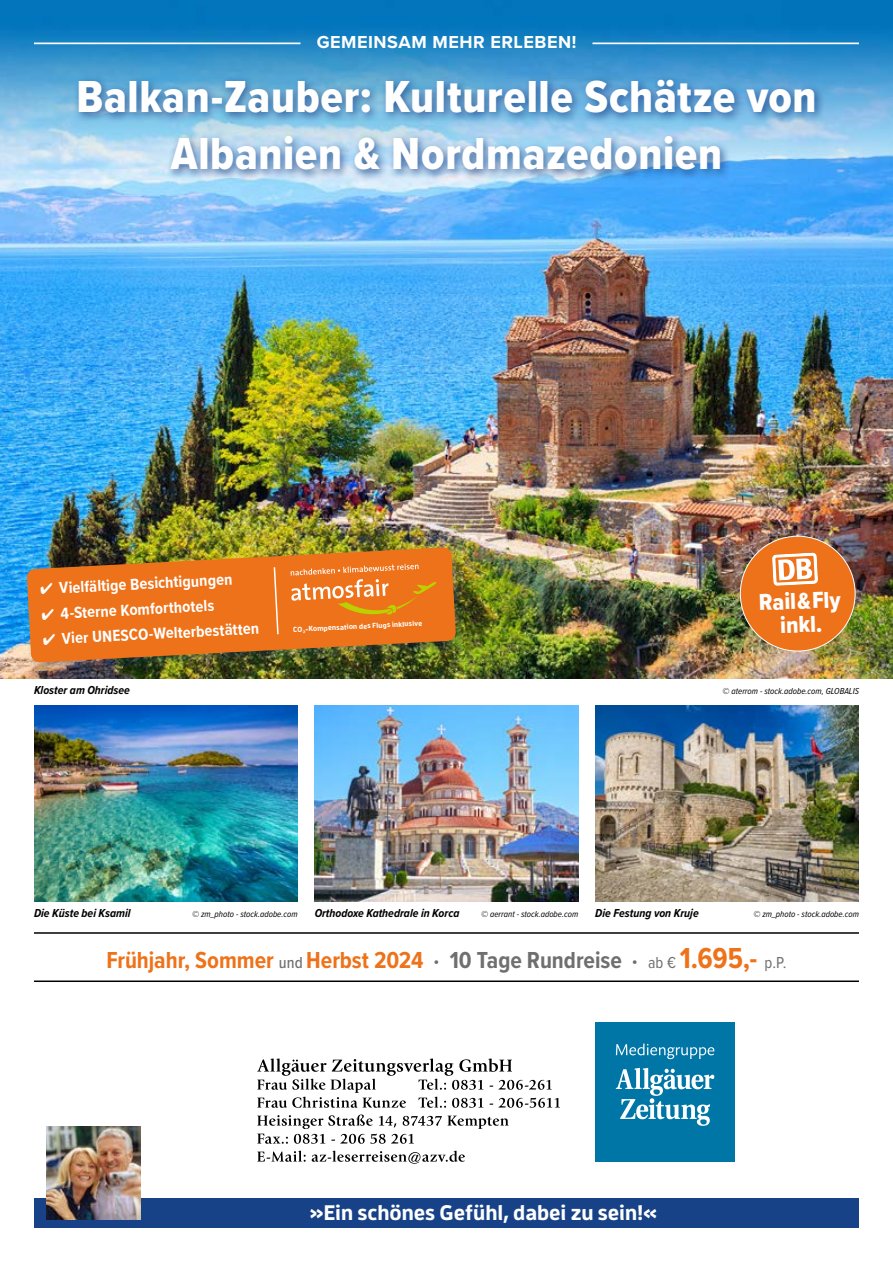
<style>
.page{position:relative;width:893px;height:1263px;background:#fff}
.page>*{position:absolute;margin:0;border:0;box-sizing:border-box;transform-origin:0 0}
.t1{font:46.5px/57px "Proxima Nova Cond Extrabld";letter-spacing:.015em;color:#fff;text-align:center}
.t2{font:700 24px "Proxima Nova Cond";color:#ee7219}
.t3{font:24px/23.5px "Proxima Nova Cond Extrabld";color:#fff;text-align:center}
.t4{font:700 21px "Enzo OT";color:#fff}
.t5{font:700 18px "Proxima Nova";letter-spacing:.03em;color:#fff}
.t6{font:700 16.5px "Proxima Nova Cond";color:#fff}
.t7{font:italic 700 12px "Proxima Nova Cond";color:#000}
.t8{font:italic 9px "Proxima Nova Cond";color:#000}
.t9{font:700 7.2px "Enzo OT";color:#fff}
.s1{font-weight:500;font-size:16.5px;color:#706f6f}
.s2{color:#706f6f}
.s3{font-weight:400;font-size:16.5px;color:#706f6f}
.s4{font-size:30px}
</style>
<div class="page">
<img style="left:0;top:0;width:893px;height:678px">
<hr style="left:34px;top:43px;width:266px;height:1px;background:#fff">
<hr style="left:592px;top:43px;width:267px;height:1px;background:#fff">
<div style="left:73px;top:75px;width:752px;height:107px;background:#184287;opacity:.75"></div>
<img style="left:315px;top:706px;width:263px;height:195px">
<img style="left:595px;top:706px;width:264px;height:195px">
<img style="left:34px;top:706px;width:264px;height:195px">
<hr style="left:34px;top:932px;width:825px;height:2px;background:#000">
<hr style="left:34px;top:980px;width:825px;height:2px;background:#000">
<div style="left:22px;top:542px;width:447px;height:134px;background:#184287;opacity:.25"></div>
<img style="left:27px;top:547px;width:429px;height:115px">
<svg style="left:291px;top:564px;width:145px;height:51px;background:#ed8631"></svg>
<svg style="left:273px;top:566px;width:6px;height:70px"></svg>
<div style="left:740px;top:536px;width:115px;height:115px;background:#ee7219;border-radius:50%"></div>
<svg style="left:772px;top:552px;width:46px;height:34px"></svg>
<div style="left:34px;top:1198px;width:825px;height:30px;background:#184287"></div>
<img style="left:47px;top:1126px;width:93px;height:94px">
<svg style="left:257px;top:1058px;width:303px;height:50px"></svg>
<svg style="left:257px;top:1114px;width:252px;height:30px"></svg>
<svg style="left:257px;top:1151px;width:208px;height:13px"></svg>
<div style="left:595px;top:1021px;width:140px;height:140px;background:#0076a7"></div>
<svg style="left:616px;top:1068px;width:98px;height:58px"></svg>
<svg style="left:616px;top:1043px;width:98px;height:16px"></svg>
<h3 class="t5" style="left:317px;top:29px;width:261px">GEMEINSAM MEHR ERLEBEN!</h3>
<h1 class="t1" style="left:76px;top:68px;width:742px">Balkan-Zauber: Kulturelle Schätze von<br>Albanien &amp; Nordmazedonien</h1>
<h3 class="t6" style="left:40px;top:577px;width:194px;rotate:-3deg">✔ Vielfältige Besichtigungen</h3>
<h3 class="t6" style="left:41px;top:602px;width:174px;rotate:-3deg">✔ 4-Sterne Komforthotels</h3>
<h3 class="t6" style="left:42px;top:627px;width:218px;rotate:-3deg">✔ Vier UNESCO-Welterbestätten</h3>
<p class="t9" style="left:293px;top:625px;width:131px;rotate:-3deg">CO₂-Kompensation des Flugs inklusive</p>
<h2 class="t3" style="left:759px;top:590px;width:83px;rotate:-2deg">Rail &amp; Fly inkl.</h2>
<h3 class="t7" style="left:34px;top:681px;width:97px">Kloster am Ohridsee</h3>
<p class="t8" style="left:722px;top:684px;width:138px">© aterrom - stock.adobe.com, GLOBALIS</p>
<h3 class="t7" style="left:34px;top:904px;width:98px">Die Küste bei Ksamil</h3>
<p class="t8" style="left:192px;top:908px;width:107px">© zm_photo - stock.adobe.com</p>
<h3 class="t7" style="left:315px;top:904px;width:146px">Orthodoxe Kathedrale in Korca</h3>
<p class="t8" style="left:481px;top:908px;width:99px">© aerrant - stock.adobe.com</p>
<h3 class="t7" style="left:595px;top:904px;width:105px">Die Festung von Kruje</h3>
<p class="t8" style="left:753px;top:908px;width:107px">© zm_photo - stock.adobe.com</p>
<h2 class="t2" style="left:107px;top:942px;width:681px">Frühjahr, Sommer <span class="s1">und</span> Herbst 2024 <span class="s2">· 10 Tage Rundreise ·</span> <span class="s3">ab €</span> <span class="s4">1.695,-</span> <span class="s3">p.P.</span></h2>
<h3 class="t4" style="left:309px;top:1200px;width:349px">»Ein schönes Gefühl, dabei zu sein!«</h3>
</div>
